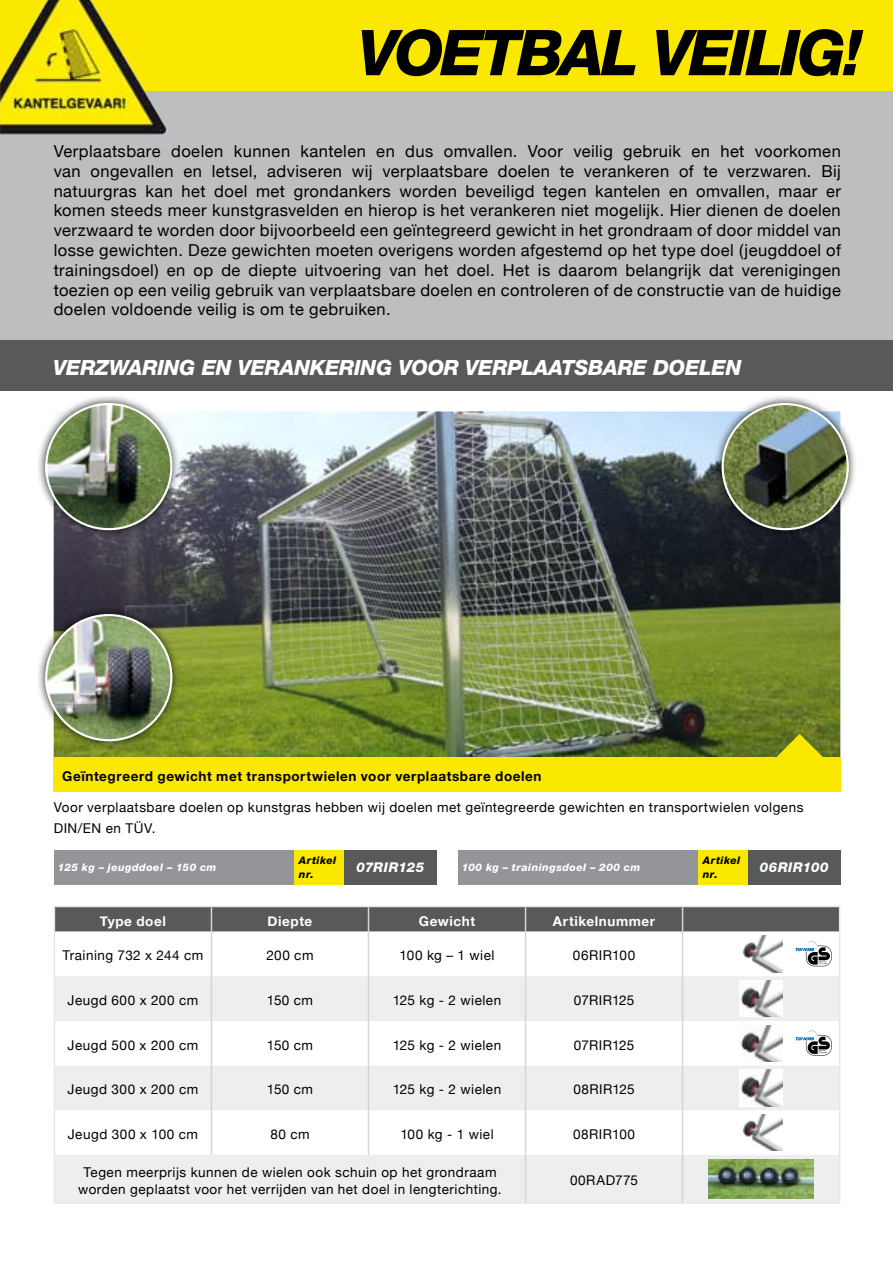
<style>
.page{position:relative;width:893px;height:1263px;background:#fff}
.page>*{position:absolute;margin:0;border:0;box-sizing:border-box;transform-origin:0 0}
.t1{font:italic 800 63.3px "Helvetica Neue LT Pro";letter-spacing:-.05em;color:#000}
.t2{font:italic 800 21px "Helvetica Neue LT Pro";letter-spacing:-.01em;color:#fff}
.t3{font:16.5px/19.8px "Helvetica Neue";letter-spacing:.03em;color:#000;text-align:justify}
.t4{font:13.5px/21px "Helvetica Neue";letter-spacing:.035em;color:#000}
.t5{font:700 13.5px "Helvetica Neue";letter-spacing:.045em;color:#000}
.t6{font:700 13.5px "Helvetica Neue";letter-spacing:.045em;color:#fff}
.t7{font:italic 800 13.5px "Helvetica Neue LT Pro";letter-spacing:.02em;color:#fff}
.t8{font:13.5px "Helvetica Neue";letter-spacing:.015em;color:#000}
.t9{font:italic 800 10.5px "Helvetica Neue LT Pro";letter-spacing:.04em;color:#fff}
.t10{font:italic 800 10.5px/13.5px "Helvetica Neue LT Pro";letter-spacing:.035em;color:#000}
</style>
<div class="page">
<div style="left:0;top:0;width:893px;height:340px;background:#bcbec0"></div>
<div style="left:0;top:340px;width:893px;height:50px;background:#58595b"></div>
<img style="left:54px;top:411px;width:786px;height:346px">
<div style="left:54px;top:757px;width:786px;height:34px;background:#fbe800"></div>
<div style="left:344px;top:850px;width:92px;height:34px;background:#58595b"></div>
<div style="left:54px;top:850px;width:240px;height:34px;background:#939598"></div>
<div style="left:295px;top:850px;width:49px;height:34px;background:#fbe800"></div>
<div style="left:748px;top:850px;width:92px;height:34px;background:#58595b"></div>
<div style="left:458px;top:850px;width:240px;height:34px;background:#939598"></div>
<div style="left:699px;top:850px;width:49px;height:34px;background:#fbe800"></div>
<div style="left:37px;top:395px;width:143px;height:143px;background:#000;opacity:.75"></div>
<img style="left:45px;top:403px;width:127px;height:127px;border-radius:64px">
<div style="left:714px;top:395px;width:142px;height:143px;background:#000;opacity:.75"></div>
<img style="left:722px;top:403px;width:127px;height:127px;border-radius:64px">
<div style="left:37px;top:606px;width:143px;height:143px;background:#000;opacity:.75"></div>
<img style="left:45px;top:614px;width:127px;height:127px;border-radius:64px">
<svg style="left:55px;top:976px;width:784px;height:226px;fill:#eeeef0"></svg>
<hr style="left:54px;top:932px;width:1px;height:44px;background:#e6e7e8">
<hr style="left:839px;top:932px;width:1px;height:44px;background:#e6e7e8">
<hr style="left:54px;top:976px;width:1px;height:45px;background:#e6e7e8">
<hr style="left:839px;top:976px;width:1px;height:45px;background:#e6e7e8">
<hr style="left:54px;top:1021px;width:1px;height:44px;background:#e6e7e8">
<hr style="left:839px;top:1021px;width:1px;height:44px;background:#e6e7e8">
<hr style="left:54px;top:1065px;width:1px;height:45px;background:#e6e7e8">
<hr style="left:839px;top:1065px;width:1px;height:45px;background:#e6e7e8">
<hr style="left:54px;top:1110px;width:1px;height:45px;background:#e6e7e8">
<hr style="left:839px;top:1110px;width:1px;height:45px;background:#e6e7e8">
<hr style="left:54px;top:1155px;width:1px;height:47px;background:#e6e7e8">
<hr style="left:839px;top:1155px;width:1px;height:47px;background:#e6e7e8">
<hr style="left:54px;top:1202px;width:157px;height:2px;background:#e6e7e8">
<hr style="left:211px;top:1202px;width:157px;height:2px;background:#e6e7e8">
<hr style="left:368px;top:1202px;width:157px;height:2px;background:#e6e7e8">
<hr style="left:525px;top:1202px;width:158px;height:2px;background:#e6e7e8">
<hr style="left:683px;top:1202px;width:157px;height:2px;background:#e6e7e8">
<svg style="left:54px;top:906px;width:786px;height:26px;background:#636466"></svg>
<hr style="left:211px;top:932px;width:1px;height:44px;background:#d4d5d9">
<hr style="left:368px;top:932px;width:1px;height:44px;background:#d4d5d9">
<hr style="left:211px;top:976px;width:1px;height:45px;background:#d4d5d9">
<hr style="left:368px;top:976px;width:1px;height:45px;background:#d4d5d9">
<hr style="left:211px;top:1021px;width:1px;height:44px;background:#d4d5d9">
<hr style="left:368px;top:1021px;width:1px;height:44px;background:#d4d5d9">
<hr style="left:211px;top:1065px;width:1px;height:45px;background:#d4d5d9">
<hr style="left:368px;top:1065px;width:1px;height:45px;background:#d4d5d9">
<hr style="left:211px;top:1110px;width:1px;height:45px;background:#d4d5d9">
<hr style="left:368px;top:1110px;width:1px;height:45px;background:#d4d5d9">
<hr style="left:525px;top:932px;width:1px;height:44px;background:#d4d5d9">
<hr style="left:682px;top:932px;width:1px;height:44px;background:#d4d5d9">
<hr style="left:525px;top:976px;width:1px;height:45px;background:#d4d5d9">
<hr style="left:682px;top:976px;width:1px;height:45px;background:#d4d5d9">
<hr style="left:525px;top:1021px;width:1px;height:44px;background:#d4d5d9">
<hr style="left:682px;top:1021px;width:1px;height:44px;background:#d4d5d9">
<hr style="left:525px;top:1065px;width:1px;height:45px;background:#d4d5d9">
<hr style="left:682px;top:1065px;width:1px;height:45px;background:#d4d5d9">
<hr style="left:525px;top:1110px;width:1px;height:45px;background:#d4d5d9">
<hr style="left:682px;top:1110px;width:1px;height:45px;background:#d4d5d9">
<hr style="left:525px;top:1155px;width:1px;height:47px;background:#d4d5d9">
<hr style="left:682px;top:1155px;width:1px;height:47px;background:#d4d5d9">
<img style="left:742px;top:936px;width:40px;height:36px">
<img style="left:740px;top:980px;width:42px;height:37px">
<img style="left:740px;top:1025px;width:42px;height:36px">
<img style="left:740px;top:1070px;width:42px;height:36px">
<img style="left:741px;top:1114px;width:41px;height:37px">
<img style="left:708px;top:1159px;width:106px;height:40px">
<svg style="left:796px;top:941px;width:36px;height:25px"></svg>
<div style="left:792px;top:1027px;width:44px;height:33px;background:#fff"></div>
<svg style="left:796px;top:1030px;width:36px;height:25px"></svg>
<svg style="left:760px;top:734px;width:80px;height:23px;background:#8b9418"></svg>
<div style="left:0;top:0;width:893px;height:91px;background:#fbe800"></div>
<img style="left:0;top:0;width:167px;height:135px">
<h1 class="t1" style="left:358px;top:15px;width:364px">VOETBAL VEILIG</h1>
<h1 class="t1" style="left:843px;top:15px;width:21px">!</h1>
<p class="t3" style="left:54px;top:142px;width:789px">Verplaatsbare doelen kunnen kantelen en dus omvallen. Voor veilig gebruik en het voorkomen van ongevallen en letsel, adviseren wij verplaatsbare doelen te verankeren of te verzwaren. Bij natuurgras kan het doel met grondankers worden beveiligd tegen kantelen en omvallen, maar er komen steeds meer kunstgrasvelden en hierop is het verankeren niet mogelijk. Hier dienen de doelen verzwaard te worden door bijvoorbeeld een geïntegreerd gewicht in het grondraam of door middel van losse gewichten. Deze gewichten moeten overigens worden afgestemd op het type doel (jeugddoel of trainingsdoel) en op de diepte uitvoering van het doel. Het is daarom belangrijk dat verenigingen toezien op een veilig gebruik van verplaatsbare doelen en controleren of de constructie van de huidige doelen voldoende veilig is om te gebruiken.</p>
<p class="t2" style="left:53px;top:355px;width:690px">VERZWARING EN VERANKERING VOOR VERPLAATSBARE DOELEN</p>
<p class="t5" style="left:62px;top:765px;width:481px">Geïntegreerd gewicht met transportwielen voor verplaatsbare doelen</p>
<p class="t4" style="left:54px;top:798px;width:751px">Voor verplaatsbare doelen op kunstgras hebben wij doelen met geïntegreerde gewichten en transportwielen volgens<br>DIN/EN en TÜV.</p>
<p class="t9" style="left:58px;top:861px;width:160px">125 KG – JEUGDDOEL – 150 CM</p>
<p class="t7" style="left:356px;top:859px;width:69px">07RIR 125</p>
<p class="t10" style="left:299px;top:854px;width:39px">ARTIKEL<br>NR.</p>
<p class="t9" style="left:462px;top:861px;width:180px">100 KG – TRAININGSDOEL – 200 CM</p>
<p class="t7" style="left:760px;top:859px;width:70px">06RIR 100</p>
<p class="t10" style="left:703px;top:854px;width:39px">ARTIKEL<br>NR.</p>
<p class="t6" style="left:100px;top:910px;width:67px">Type doel</p>
<p class="t6" style="left:268px;top:910px;width:46px">Diepte</p>
<p class="t6" style="left:419px;top:910px;width:58px">Gewicht</p>
<p class="t6" style="left:553px;top:910px;width:104px">Artikelnummer</p>
<p class="t4" style="left:63px;top:946px;width:142px">Training 732 x 244 cm</p>
<p class="t4" style="left:266px;top:946px;width:49px">200 cm</p>
<p class="t4" style="left:400px;top:946px;width:96px">100 kg – 1 wiel</p>
<p class="t4" style="left:573px;top:946px;width:64px">06RIR100</p>
<p class="t4" style="left:68px;top:990px;width:132px">Jeugd 600 x 200 cm</p>
<p class="t4" style="left:267px;top:990px;width:48px">150 cm</p>
<p class="t4" style="left:393px;top:990px;width:110px">125 kg - 2 wielen</p>
<p class="t8" style="left:574px;top:990px;width:62px">07RIR125</p>
<p class="t4" style="left:68px;top:1035px;width:132px">Jeugd 500 x 200 cm</p>
<p class="t4" style="left:267px;top:1035px;width:48px">150 cm</p>
<p class="t4" style="left:393px;top:1035px;width:110px">125 kg - 2 wielen</p>
<p class="t8" style="left:574px;top:1035px;width:62px">07RIR125</p>
<p class="t4" style="left:68px;top:1080px;width:132px">Jeugd 300 x 200 cm</p>
<p class="t4" style="left:267px;top:1080px;width:48px">150 cm</p>
<p class="t4" style="left:393px;top:1080px;width:110px">125 kg - 2 wielen</p>
<p class="t4" style="left:573px;top:1080px;width:63px">08RIR125</p>
<p class="t4" style="left:68px;top:1124px;width:132px">Jeugd 300 x 100 cm</p>
<p class="t4" style="left:270px;top:1124px;width:41px">80 cm</p>
<p class="t4" style="left:400px;top:1124px;width:95px">100 kg - 1 wiel</p>
<p class="t4" style="left:573px;top:1124px;width:64px">08RIR100</p>
<p class="t4" style="left:78px;top:1165px;width:425px;line-height:16.2px;text-align:center">Tegen meerprijs kunnen de wielen ook schuin op het grondraam worden geplaatst voor het verrijden van het doel in lengterichting.</p>
<p class="t4" style="left:570px;top:1171px;width:70px">00RAD775</p>
</div>
